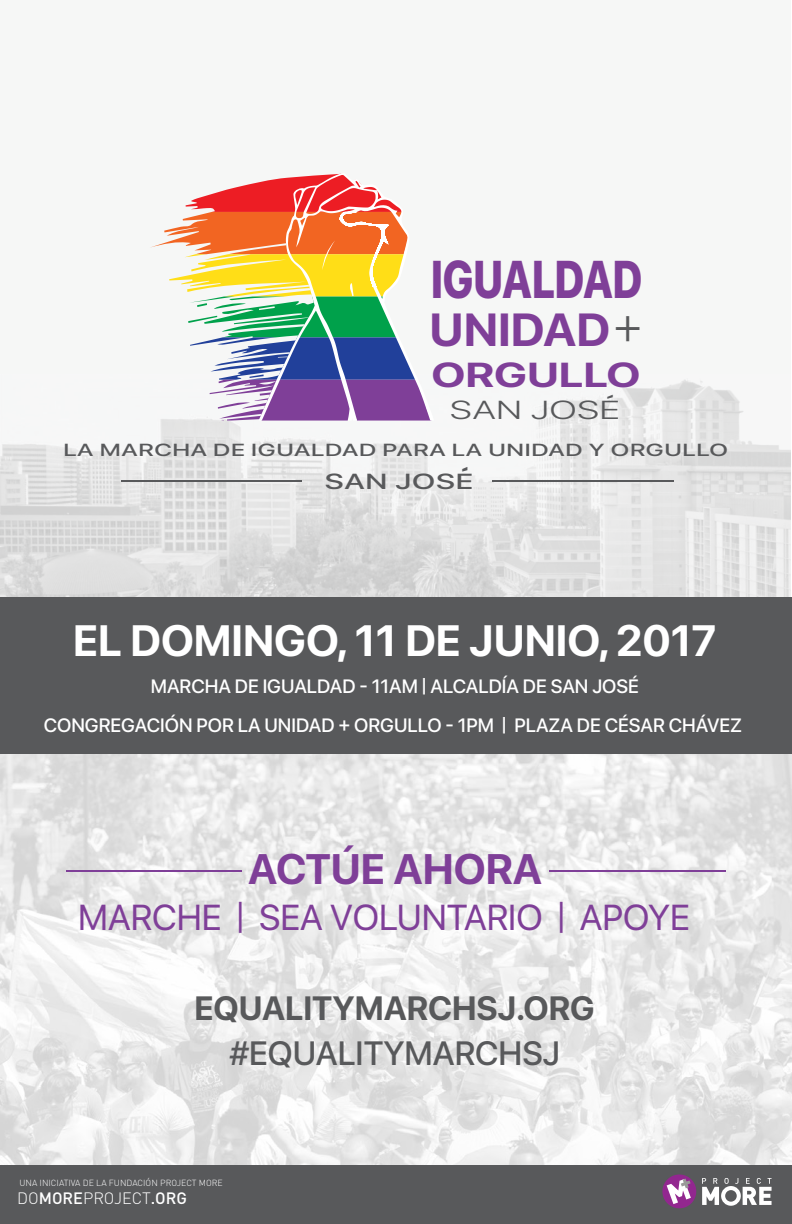
<style>
.page{position:relative;width:792px;height:1224px;background:#fff}
.page>*{position:absolute;margin:0;border:0;box-sizing:border-box;transform-origin:0 0}
.t1{font:800 52.8px "SFUI Display";color:#7f3f98;scale:.79 1}
.t2{font:300 48.2px "SFUI Display";color:#58595b}
.t3{font:700 46.2px "SFUI Display";color:#7f3f98;scale:1.05 1}
.t4{font:700 43.6px "SFUI Display";color:#fff}
.t5{font:700 42.4px "SFUI Display";color:#7f3f98}
.t6{font:35.9px "SFUI Display";color:#7f3f98}
.t7{font:700 34.5px "SFUI Display";color:#7f3f98;scale:1.31 1}
.t8{font:700 33.5px "SFUI Display";color:#58595b}
.t9{font:500 33.5px "SFUI Display";color:#58595b}
.t10{font:300 25.9px "SFUI Display";letter-spacing:.025em;color:#58595b;scale:1.43 1}
.t11{font:500 21.7px "SFUI Display";letter-spacing:.025em;color:#58595b;scale:1.43 1}
.t12{font:500 19.2px/38.8px "SFUI Display";color:#fff;text-align:center}
.t13{font:500 17.4px "SFUI Display";letter-spacing:.025em;color:#58595b;scale:1.43 1}
.t14{font:300 16.3px "DINOT";color:#fff}
.t15{font:300 8.8px "DINOT";color:#fff}
.s1{font-weight:500}
</style>
<div class="page">
<img style="left:0;top:754px;width:792px;height:412px">
<img style="left:0;top:376px;width:790px;height:222px">
<div style="left:0;top:0;width:790px;height:373px;background:#f6f7f6"></div>
<div style="left:0;top:1166px;width:792px;height:58px;background:#58595b"></div>
<hr style="left:122px;top:480px;width:180px;height:1px;background:#58595b">
<hr style="left:492px;top:480px;width:182px;height:1px;background:#58595b">
<svg style="left:662px;top:1174px;width:110px;height:35px"></svg>
<svg style="left:150px;top:174px;width:281px;height:247px"></svg>
<div style="left:0;top:598px;width:792px;height:156px;background:#58595b"></div>
<hr style="left:66px;top:870px;width:176px;height:2px;background:#7f3f98">
<hr style="left:549px;top:870px;width:177px;height:2px;background:#7f3f98">
<svg style="left:463px;top:467px;width:5px;height:5px"></svg>
<svg style="left:608px;top:395px;width:5px;height:4px"></svg>
<h1 class="t1" style="left:431px;top:249px;width:269px">IGUALDAD</h1>
<h3 class="t3" style="left:430px;top:303px;width:174px">UNIDAD</h3>
<h2 class="t2" style="left:613px;top:291px;width:30px">+</h2>
<h3 class="t7" style="left:432px;top:355px;width:161px">ORGULLO</h3>
<h3 class="t10" style="left:450px;top:391px;width:120px">SAN JOSE</h3>
<p class="t13" style="left:63px;top:437px;width:466px">LA MARCHA DE IGUALDAD PARA LA UNIDAD Y ORGULLO</p>
<p class="t11" style="left:325px;top:466px;width:105px">SAN JOSE</p>
<h3 class="t4" style="left:73px;top:616px;width:645px">EL DOMINGO, 11 DE JUNIO, 2017</h3>
<p class="t12" style="left:44px;top:668px;width:700px">MARCHA DE IGUALDAD - 11AM | ALCALDÍA DE SAN JOSÉ<br>CONGREGACIÓN POR LA UNIDAD + ORGULLO - 1PM | PLAZA DE CÉSAR CHÁVEZ</p>
<h3 class="t5" style="left:248px;top:845px;width:296px">ACTÚE AHORA</h3>
<h3 class="t6" style="left:78px;top:890px;width:613px">MARCHE | SEA VOLUNTARIO | APOYE</h3>
<h3 class="t8" style="left:194px;top:989px;width:402px">EQUALITYMARCHSJ.ORG</h3>
<h3 class="t9" style="left:229px;top:1029px;width:333px">#EQUALITYMARCHSJ</h3>
<p class="t15" style="left:20px;top:1178px;width:205px">UNA INICIATIVA DE LA FUNDACIÓN PROJECT MORE</p>
<p class="t14" style="left:17px;top:1188px;width:171px">DO<span class="s1">MORE</span>PROJECT<span class="s1">.ORG</span></p>
</div>
